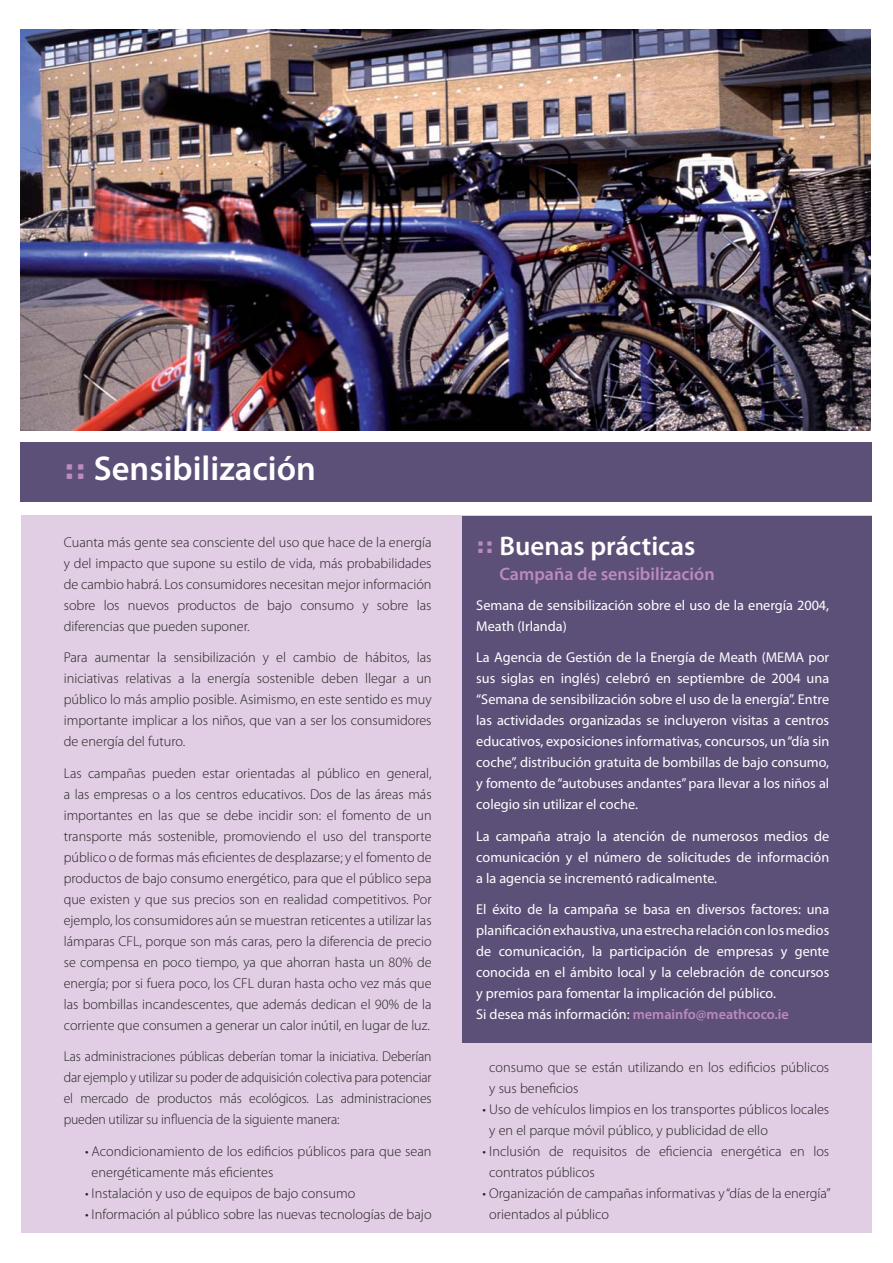
<style>
.page{position:relative;width:893px;height:1263px;background:#fff}
.page>*{position:absolute;margin:0;border:0;box-sizing:border-box;transform-origin:0 0}
.t1{font:600 34.5px "Myriad Pro";color:#fff}
.t2{font:600 27px "Myriad Pro";color:#fff}
.t3{font:600 18px "Myriad Pro";color:#bc8abd}
.t4{font:300 14.25px/21px "Myriad Pro";color:#231f20}
.t5{font:14.25px/21px "Myriad Pro";color:#fff}
.t6{font:300 14.25px/21px "Myriad Pro";color:#231f20;text-align:justify;scale:.96 1}
.s1{font-family:"Fortis S Si";font-weight:400;color:#bc8abd}
.s2{font-weight:600;color:#bc8abd}
</style>
<div class="page">
<div style="left:21px;top:515px;width:851px;height:718px;background:#e1cee5"></div>
<div style="left:21px;top:442px;width:851px;height:60px;background:#5d5078"></div>
<div style="left:462px;top:516px;width:410px;height:526px;background:#5d5078"></div>
<img style="left:21px;top:30px;width:849px;height:401px">
<h1 class="t1" style="left:64px;top:455px;width:254px"><span class="s1">::</span> Sensibilización</h1>
<p class="t4" style="left:64px;top:532px;width:369px;text-align:justify">Cuanta más gente sea consciente del uso que hace de la energía y del impacto que supone su estilo de vida, más probabilidades de cambio habrá. Los consumidores necesitan mejor información sobre los nuevos productos de bajo consumo y sobre las diferencias que pueden suponer.</p>
<p class="t4" style="left:64px;top:648px;width:369px;text-align:justify">Para aumentar la sensibilización y el cambio de hábitos, las iniciativas relativas a la energía sostenible deben llegar a un público lo más amplio posible. Asimismo, en este sentido es muy importante implicar a los niños, que van a ser los consumidores de energía del futuro.</p>
<p class="t4" style="left:64px;top:763px;width:369px;text-align:justify">Las campañas pueden estar orientadas al público en general, a las empresas o a los centros educativos. Dos de las áreas más importantes en las que se debe incidir son: el fomento de un transporte más sostenible, promoviendo el uso del transporte público o de formas más eficientes de desplazarse; y el fomento de productos de bajo consumo energético, para que el público sepa que existen y que sus precios son en realidad competitivos. Por ejemplo, los consumidores aún se muestran reticentes a utilizar las lámparas CFL, porque son más caras, pero la diferencia de precio se compensa en poco tiempo, ya que ahorran hasta un 80% de energía; por si fuera poco, los CFL duran hasta ocho vez más que las bombillas incandescentes, que además dedican el 90% de la corriente que consumen a generar un calor inútil, en lugar de luz.</p>
<p class="t6" style="left:64px;top:1047px;width:385px">Las administraciones públicas deberían tomar la iniciativa. Deberían dar ejemplo y utilizar su poder de adquisición colectiva para potenciar el mercado de productos más ecológicos. Las administraciones pueden utilizar su influencia de la siguiente manera:</p>
<p class="t4" style="left:92px;top:1141px;width:341px;text-indent:-7px">• Acondicionamiento de los edificios públicos para que sean energéticamente más eficientes</p>
<p class="t4" style="left:85px;top:1183px;width:272px">• Instalación y uso de equipos de bajo consumo</p>
<p class="t4" style="left:85px;top:1204px;width:348px">• Información al público sobre las nuevas tecnologías de bajo</p>
<h2 class="t2" style="left:476px;top:536px;width:221px"><span class="s1">::</span> Buenas prácticas</h2>
<p class="t3" style="left:499px;top:567px;width:217px">Campaña de sensibilización</p>
<p class="t5" style="left:476px;top:595px;width:354px">Semana de sensibilización sobre el uso de la energía 2004,<br>Meath (Irlanda)</p>
<p class="t5" style="left:476px;top:648px;width:354px;text-align:justify">La Agencia de Gestión de la Energía de Meath (MEMA por sus siglas en inglés) celebró en septiembre de 2004 una “Semana de sensibilización sobre el uso de la energía”. Entre las actividades organizadas se incluyeron visitas a centros educativos, exposiciones informativas, concursos, un “día sin coche”, distribución gratuita de bombillas de bajo consumo, y fomento de “autobuses andantes” para llevar a los niños al colegio sin utilizar el coche.</p>
<p class="t5" style="left:476px;top:826px;width:354px;text-align:justify">La campaña atrajo la atención de numerosos medios de comunicación y el número de solicitudes de información a la agencia se incrementó radicalmente.</p>
<p class="t5" style="left:476px;top:900px;width:354px">El éxito de la campaña se basa en diversos factores: una planificación exhaustiva, una estrecha relación con los medios de comunicación, la participación de empresas y gente conocida en el ámbito local y la celebración de concursos y premios para fomentar la implicación del público.<br>Si desea más información: <span class="s2">memainfo@meathcoco.ie</span></p>
<p class="t4" style="left:489px;top:1057px;width:341px">consumo que se están utilizando en los edificios públicos y sus beneficios</p>
<p class="t4" style="left:489px;top:1099px;width:341px;text-indent:-7px">• Uso de vehículos limpios en los transportes públicos locales y en el parque móvil público, y publicidad de ello</p>
<p class="t4" style="left:489px;top:1141px;width:341px;text-indent:-7px">• Inclusión de requisitos de eficiencia energética en los contratos públicos</p>
<p class="t4" style="left:489px;top:1183px;width:343px;text-indent:-7px">• Organización de campañas informativas y “días de la energía” orientados al público</p>
</div>
